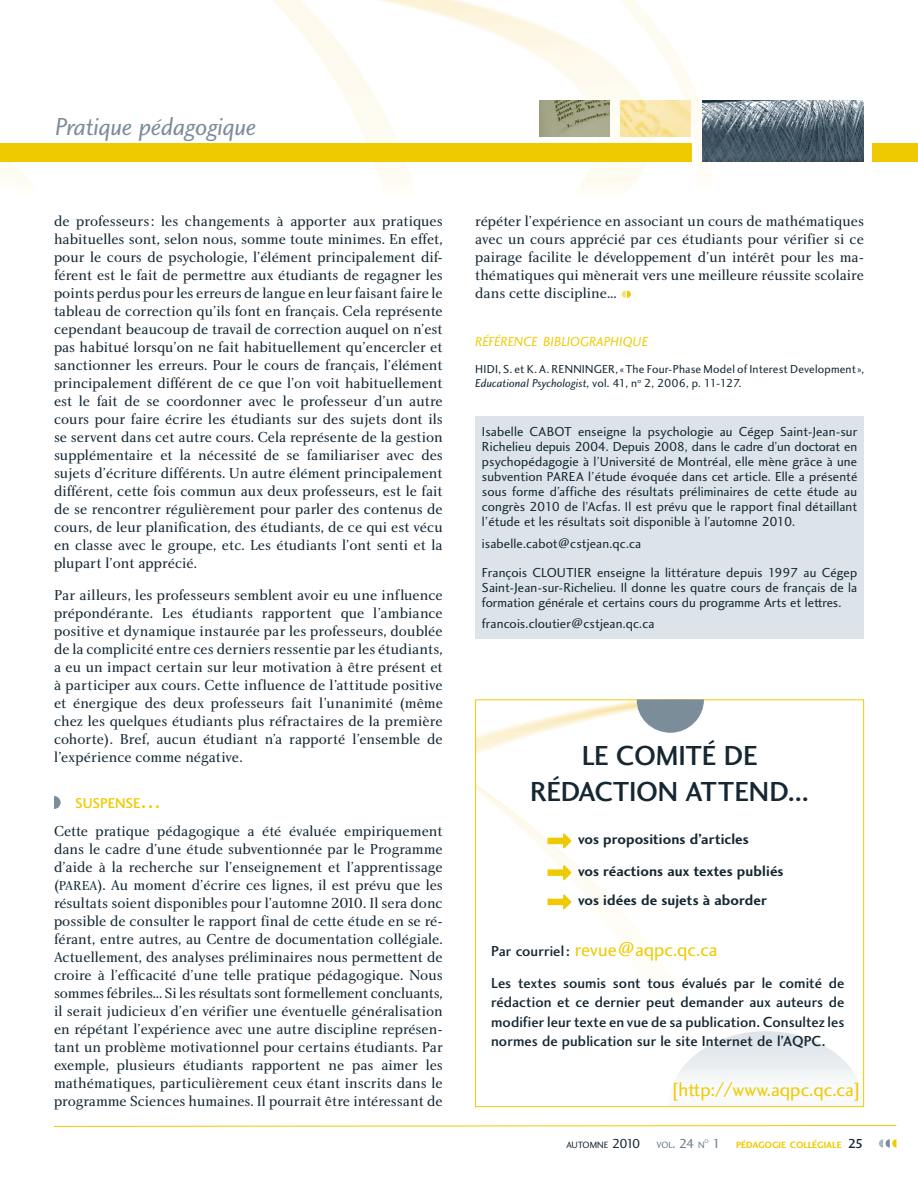
<style>
.page{position:relative;width:918px;height:1188px;background:#fff}
.page>*{position:absolute;margin:0;border:0;box-sizing:border-box;transform-origin:0 0}
.t1{font:28.5px/36px "Charlotte Sans Medium Plain";letter-spacing:-.01em;color:#142733;text-align:center}
.t2{font:25.5px "Charlotte Sans Book Italic Plain";letter-spacing:-.01em;color:#7c8d9a}
.t3{font:19.5px "Charlotte Sans Book Plain";color:#f0ca00}
.t4{font:15px/18px "Charlotte Book Plain";color:#142733;text-align:justify}
.t5{font:15px/19.5px "Charlotte Sans Medium Plain";letter-spacing:.005em;color:#142733;text-align:justify}
.t6{font:15px/31.8px "Charlotte Sans Bold Plain";letter-spacing:.005em;color:#142733}
.t7{font:14.7px "Charlotte Sans Medium Plain";letter-spacing:-.01em;color:#f0ca00}
.t8{font:13.65px "Charlotte Sans Book Italic Plain";color:#f0ca00}
.t9{font:13.5px/15px "Charlotte Sans Book Plain";letter-spacing:.01em;color:#142733}
.t10{font:12px/13.5px "Charlotte Sans Book Plain";letter-spacing:.015em;color:#142733}
.t11{font:9.45px "Charlotte Sans Bold Plain";color:#f0ca00}
.t12{font:9.45px "Charlotte Sans Book Plain";color:#142733}
.t13{font:5.55px "Charlotte Sans Book Plain";color:#687a88}
.s1{font-size:21px}
.s2{font-size:13.5px}
.s3{font-family:"Charlotte Sans Book Italic Plain"}
.s4{font-family:"Charlotte Sans Medium Plain";font-size:15px;color:#142733}
.s5{color:#687a88}
.s6{font-size:13.5px;color:#687a88}
.s7{font-family:"Charlotte Sans Book Plain";font-size:13.5px;color:#687a88}
.s8{font-family:"Charlotte Sans Medium Plain";font-size:13.5px;color:#142733}
</style>
<div class="page">
<svg style="left:676px;top:1031px;width:189px;height:76px"></svg>
<img style="left:0;top:0;width:918px;height:190px">
<img style="left:702px;top:101px;width:161px;height:61px">
<img style="left:620px;top:101px;width:70px;height:36px">
<img style="left:540px;top:101px;width:70px;height:36px">
<div style="left:475px;top:417px;width:389px;height:222px;background:#dde4e9"></div>
<svg style="left:54px;top:796px;width:7px;height:13px"></svg>
<svg style="left:622px;top:291px;width:9px;height:7px"></svg>
<svg style="left:548px;top:833px;width:23px;height:15px"></svg>
<svg style="left:548px;top:865px;width:23px;height:15px"></svg>
<svg style="left:548px;top:894px;width:23px;height:15px"></svg>
<svg style="left:879px;top:1139px;width:17px;height:9px"></svg>
<svg style="left:54px;top:1125px;width:843px;height:2px;background:#f7e37f"></svg>
<div style="left:872px;top:144px;width:46px;height:18px;background:#f0ca00"></div>
<div style="left:0;top:144px;width:691px;height:18px;background:#f0ca00"></div>
<svg style="left:636px;top:699px;width:68px;height:34px"></svg>
<h2 class="t2" style="left:55px;top:116px;width:203px">Pratique pédagogique</h2>
<p class="t4" style="left:54px;top:213px;width:390px">de professeurs : les changements à apporter aux pratiques habituelles sont, selon nous, somme toute minimes. En effet, pour le cours de psychologie, l’élément principalement dif&shy;férent est le fait de permettre aux étudiants de regagner les points perdus pour les erreurs de langue en leur faisant faire le tableau de correction qu’ils font en français. Cela représente cependant beaucoup de travail de correction auquel on n’est pas habitué lorsqu’on ne fait habituellement qu’encercler et sanctionner les erreurs. Pour le cours de français, l’élément principalement différent de ce que l’on voit habituellement est le fait de se coordonner avec le professeur d’un autre cours pour faire écrire les étudiants sur des sujets dont ils se servent dans cet autre cours. Cela représente de la gestion supplémentaire et la nécessité de se familiariser avec des sujets d’écriture différents. Un autre élément principalement différent, cette fois commun aux deux professeurs, est le fait de se rencontrer régulièrement pour parler des contenus de cours, de leur planification, des étudiants, de ce qui est vécu en classe avec le groupe, etc. Les étudiants l’ont senti et la plupart l’ont apprécié.</p>
<p class="t4" style="left:54px;top:587px;width:391px">Par ailleurs, les professeurs semblent avoir eu une influence prépondérante. Les étudiants rapportent que l’ambiance positive et dynamique instaurée par les professeurs, doublée de la complicité entre ces derniers ressentie par les étudiants, a eu un impact certain sur leur motivation à être présent et à participer aux cours. Cette influence de l’attitude positive et énergique des deux professeurs fait l’unanimité (même chez les quelques étudiants plus réfractaires de la première cohorte). Bref, aucun étudiant n’a rapporté l’ensemble de l’expérience comme négative.</p>
<p class="t7" style="left:75px;top:798px;width:88px">SUSPENSE<span class="s1">…</span></p>
<p class="t4" style="left:54px;top:824px;width:390px">Cette pratique pédagogique a été évaluée empiriquement dans le cadre d’une étude subventionnée par le Programme d’aide à la recherche sur l’enseignement et l’apprentissage (<span class="s2">PAREA</span>). Au moment d’écrire ces lignes, il est prévu que les résultats soient disponibles pour l’automne 2010. Il sera donc possible de consulter le rapport final de cette étude en se ré&shy;férant, entre autres, au Centre de documentation collégiale.<br>Actuellement, des analyses préliminaires nous permettent de croire à l’efficacité d’une telle pratique pédagogique. Nous sommes fébriles... Si les résultats sont formellement concluants, il serait judicieux d’en vérifier une éventuelle généralisation en répétant l’expérience avec une autre discipline représen&shy;tant un problème motivationnel pour certains étudiants. Par exemple, plusieurs étudiants rapportent ne pas aimer les mathématiques, particulièrement ceux étant inscrits dans le programme Sciences humaines. Il pourrait être intéressant de</p>
<p class="t4" style="left:475px;top:213px;width:390px">répéter l’expérience en associant un cours de mathématiques avec un cours apprécié par ces étudiants pour vérifier si ce pairage facilite le développement d’un intérêt pour les ma&shy;thématiques qui mènerait vers une meilleure réussite scolaire dans cette discipline...</p>
<p class="t8" style="left:475px;top:336px;width:175px">RÉFÉRENCE BIBLIOGRAPHIQUE</p>
<p class="t10" style="left:475px;top:364px;width:390px">HIDI, S. et K. A. RENNINGER, « The Four-Phase Model of Interest Development »,<br><span class="s3">Educational Psychologist</span>, vol. 41, n<sup>o</sup> 2, 2006, p. 11-127.</p>
<p class="t9" style="left:482px;top:426px;width:377px;text-align:justify">Isabelle CABOT enseigne la psychologie au Cégep Saint-Jean-sur Richelieu depuis 2004. Depuis 2008, dans le cadre d’un doctorat en psychopédagogie à l’Université de Montréal, elle mène grâce à une subvention PAREA l’étude évoquée dans cet article. Elle a présenté sous forme d’affiche des résultats préliminaires de cette étude au congrès 2010 de l’Acfas. Il est prévu que le rapport final détaillant l’étude et les résultats soit disponible à l’automne 2010.</p>
<p class="t9" style="left:482px;top:531px;width:377px;line-height:28.5px">isabelle.cabot@cstjean.qc.ca<br>François CLOUTIER enseigne la littérature depuis 1997 au Cégep</p>
<p class="t9" style="left:482px;top:581px;width:377px">Saint-Jean-sur-Richelieu. Il donne les quatre cours de français de la formation générale et certains cours du programme Arts et lettres.</p>
<p class="t9" style="left:482px;top:618px;width:174px">francois.cloutier@cstjean.qc.ca</p>
<h1 class="t1" style="left:530px;top:740px;width:280px">LE COMITÉ DE<br>RÉDACTION ATTEND...</h1>
<p class="t6" style="left:578px;top:825px;width:207px">vos propositions d’articles<br>vos réactions aux textes publiés</p>
<p class="t6" style="left:578px;top:886px;width:190px">vos idées de sujets à aborder</p>
<h3 class="t3" style="left:491px;top:942px;width:228px"><span class="s4">Par courriel :</span> revue@aqpc.qc.ca</h3>
<p class="t5" style="left:491px;top:975px;width:355px">Les textes soumis sont tous évalués par le comité de rédaction et ce dernier peut demander aux auteurs de modifier leur texte en vue de sa publication. Consultez les normes de publication sur le site Internet de l’AQPC.</p>
<h3 class="t3" style="left:671px;top:1082px;width:192px">[http://www.aqpc.qc.ca]</h3>
<p class="t12" style="left:567px;top:1141px;width:139px">AUTOMNE <span class="s2">2010</span> <span class="s5">VOL</span><span class="s6">. 24</span> <span class="s5">N</span></p>
<p class="t13" style="left:705px;top:1139px;width:6px">O</p>
<p class="t11" style="left:712px;top:1141px;width:153px"><span class="s7">1</span> PÉDAGOGIE COLLÉGIALE <span class="s8">25</span></p>
</div>
